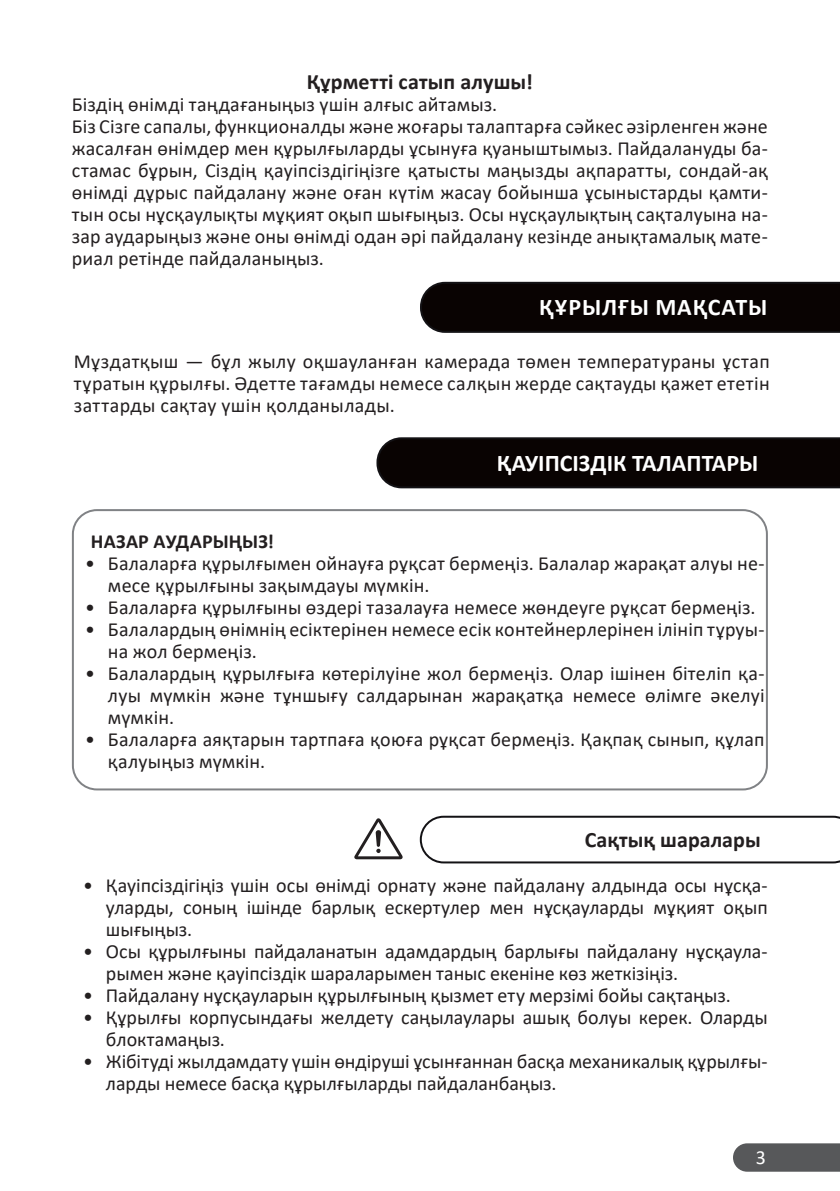
<style>
.page{position:relative;width:840px;height:1191px;background:#fff}
.page>*{position:absolute;margin:0;border:0;box-sizing:border-box;transform-origin:0 0}
.t1{font:700 24px "Calibri";color:#fff}
.t2{font:700 24px "Calibri";letter-spacing:.04em;color:#fff}
.t3{font:700 22px "Calibri";letter-spacing:.005em;color:#231f20}
.t4{font:20px/22px "Calibri";letter-spacing:.005em;color:#231f20}
.t5{font:700 20px "Calibri";letter-spacing:.005em;color:#231f20}
.t6{font:20px "Calibri";color:#fff}
</style>
<div class="page">
<div style="left:733px;top:1143px;width:106px;height:28px;background:#57585a"></div>
<div style="left:72px;top:509px;width:695px;height:281px;border:2px solid #808285;border-radius:24px"></div>
<svg style="left:420px;top:282px;width:419px;height:51px;background:#0d0707"></svg>
<svg style="left:376px;top:437px;width:463px;height:51px;background:#0e0807"></svg>
<svg style="left:419px;top:815px;width:420px;height:48px"></svg>
<svg style="left:354px;top:818px;width:49px;height:41px"></svg>
<p class="t3" style="left:306px;top:66px;width:228px">Құрметті сатып алушы!</p>
<p class="t4" style="left:72px;top:92px;width:697px">Біздің өнімді таңдағаныңыз үшін алғыс айтамыз.<br>Біз Сізге сапалы, функционалды және жоғары талаптарға сәйкес әзірленген және жасалған өнімдер мен құрылғыларды ұсынуға қуаныштымыз. Пайдалануды ба&shy;стамас бұрын, Сіздің қауіпсіздігіңізге қатысты маңызды ақпаратты, сондай-ақ өнімді дұрыс пайдалану және оған күтім жасау бойынша ұсыныстарды қамти&shy;тын осы нұсқаулықты мұқият оқып шығыңыз. Осы нұсқаулықтың сақталуына на&shy;зар аударыңыз және оны өнімді одан әрі пайдалану кезінде анықтамалық мате&shy;риал ретінде пайдаланыңыз.</p>
<p class="t2" style="left:539px;top:290px;width:230px">ҚҰРЫЛҒЫ МАҚСАТЫ</p>
<p class="t4" style="left:74px;top:350px;width:697px;text-align:justify">Мұздатқыш — бұл жылу оқшауланған камерада төмен температураны ұстап тұратын құрылғы. Әдетте тағамды немесе салқын жерде сақтауды қажет ететін заттарды сақтау үшін қолданылады.</p>
<p class="t1" style="left:496px;top:446px;width:263px">ҚАУІПСІЗДІК ТАЛАПТАРЫ</p>
<p class="t5" style="left:91px;top:527px;width:185px">НАЗАР АУДАРЫҢЫЗ!</p>
<p class="t4" style="left:108px;top:552px;width:657px;text-indent:-23px">• Балаларға құрылғымен ойнауға рұқсат бермеңіз. Балалар жарақат алуы не&shy;месе құрылғыны зақымдауы мүмкін.</p>
<p class="t4" style="left:85px;top:596px;width:671px">• Балаларға құрылғыны өздері тазалауға немесе жөндеуге рұқсат бермеңіз.</p>
<p class="t4" style="left:108px;top:618px;width:657px;text-indent:-23px">• Балалардың өнімнің есіктерінен немесе есік контейнерлерінен ілініп тұруы&shy;на жол бермеңіз.</p>
<p class="t4" style="left:108px;top:662px;width:657px;text-align:justify;text-indent:-23px">• Балалардың құрылғыға көтерілуіне жол бермеңіз. Олар ішінен бітеліп қа&shy;луы мүмкін және тұншығу салдарынан жарақатқа немесе өлімге әкелуі мүмкін.</p>
<p class="t4" style="left:108px;top:728px;width:658px;text-indent:-23px">• Балаларға аяқтарын тартпаға қоюға рұқсат бермеңіз. Қақпақ сынып, құлап қалуыңыз мүмкін.</p>
<p class="t3" style="left:584px;top:824px;width:177px">Сақтық шаралары</p>
<p class="t4" style="left:106px;top:874px;width:663px;text-align:justify;text-indent:-23px">• Қауіпсіздігіңіз үшін осы өнімді орнату және пайдалану алдында осы нұсқа&shy;уларды, соның ішінде барлық ескертулер мен нұсқауларды мұқият оқып шығыңыз.</p>
<p class="t4" style="left:106px;top:940px;width:663px;text-indent:-23px">• Осы құрылғыны пайдаланатын адамдардың барлығы пайдалану нұсқаула&shy;рымен және қауіпсіздік шараларымен таныс екеніне көз жеткізіңіз.</p>
<p class="t4" style="left:83px;top:984px;width:648px">• Пайдалану нұсқауларын құрылғының қызмет ету мерзімі бойы сақтаңыз.</p>
<p class="t4" style="left:106px;top:1006px;width:663px;text-indent:-23px">• Құрылғы корпусындағы желдету саңылаулары ашық болуы керек. Оларды блоктамаңыз.</p>
<p class="t4" style="left:106px;top:1050px;width:663px;text-indent:-23px">• Жібітуді жылдамдату үшін өндіруші ұсынғаннан басқа механикалық құрылғы&shy;ларды немесе басқа құрылғыларды пайдаланбаңыз.</p>
<p class="t6" style="left:755px;top:1143px;width:12px">3</p>
</div>
